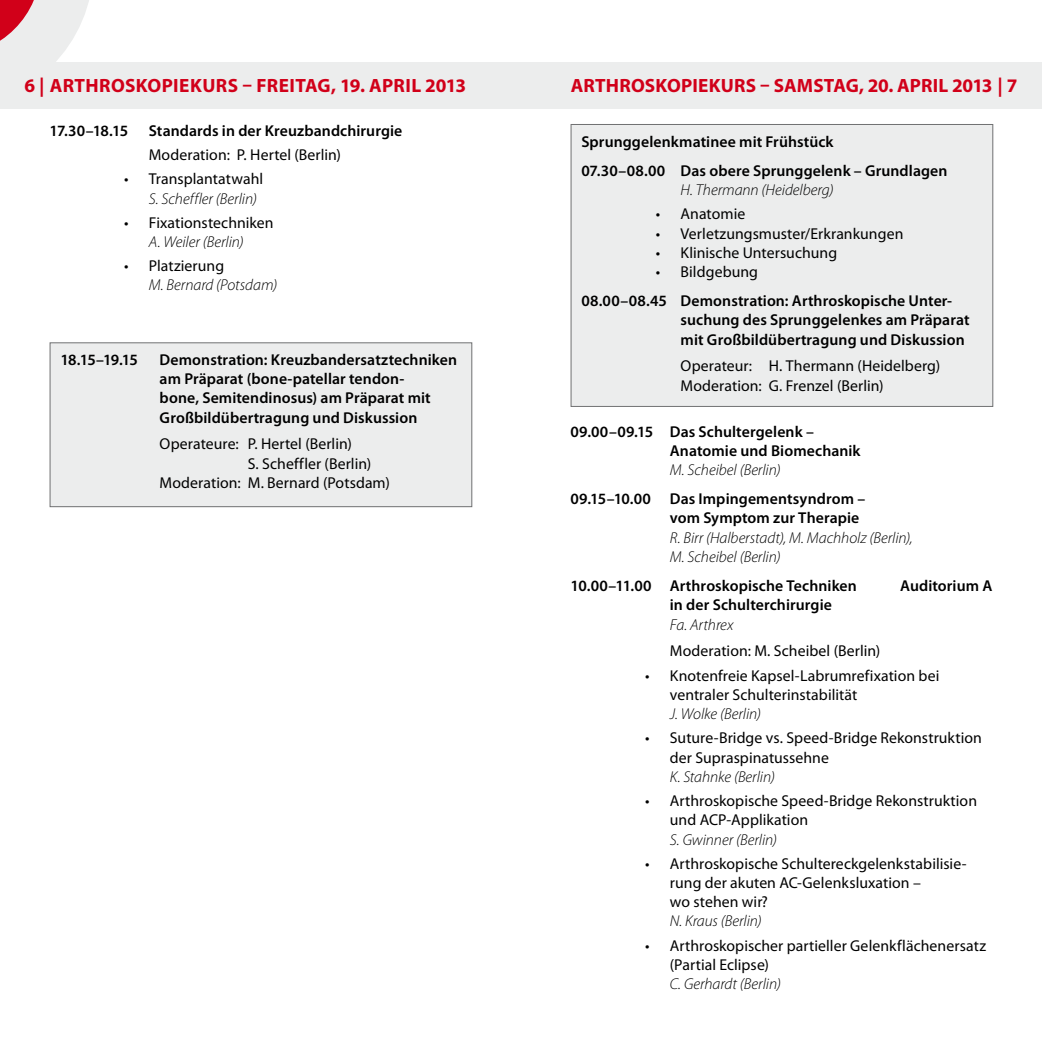
<style>
.page{position:relative;width:1042px;height:1042px;background:#fff}
.page>*{position:absolute;margin:0;border:0;box-sizing:border-box;transform-origin:0 0}
.t1{font:700 19.25px "Myriad Pro";letter-spacing:.01em;color:#d10019}
.t2{font:15.75px/19.2px "Myriad Pro";letter-spacing:.005em;color:#000}
.t3{font:600 15.75px/19.2px "Myriad Pro";letter-spacing:.005em;color:#000}
.t4{font:italic 300 15.75px/19.2px "Myriad Pro";color:#000}
</style>
<div class="page">
<div style="left:0;top:62px;width:521px;height:46px;background:#eceded"></div>
<div style="left:521px;top:62px;width:521px;height:46px;background:#eceded"></div>
<svg style="left:0;top:0;width:89px;height:62px"></svg>
<div style="left:50px;top:343px;width:422px;height:164px;background:#eceded"></div>
<div style="left:50px;top:342px;width:422px;height:165px;border:1px solid #707172"></div>
<div style="left:571px;top:124px;width:422px;height:282px;background:#eceded"></div>
<div style="left:570px;top:124px;width:423px;height:283px;border:1px solid #707172"></div>
<p class="t1" style="left:25px;top:73px;width:443px">6 | ARTHROSKOPIE KURS – FREITAG, 19. APRIL 2013</p>
<p class="t1" style="left:571px;top:73px;width:448px">ARTHROSKOPIE KURS – SAMSTAG, 20. APRIL 2013 | 7</p>
<p class="t3" style="left:50px;top:121px;width:80px">17.30–18.15</p>
<p class="t3" style="left:149px;top:121px;width:255px">Standards in der Kreuzbandchirurgie</p>
<p class="t2" style="left:149px;top:145px;width:194px">Moderation: P. Hertel (Berlin)</p>
<p class="t2" style="left:124px;top:169px;width:141px">• Transplantatwahl</p>
<p class="t4" style="left:149px;top:188px;width:109px">S. Scheffler (Berlin)</p>
<p class="t2" style="left:124px;top:213px;width:151px">• Fixationstechniken</p>
<p class="t4" style="left:149px;top:232px;width:96px">A. Weiler (Berlin)</p>
<p class="t2" style="left:124px;top:256px;width:102px">• Platzierung</p>
<p class="t4" style="left:149px;top:275px;width:130px">M. Bernard (Potsdam)</p>
<p class="t3" style="left:60px;top:350px;width:79px">18.15–19.15</p>
<p class="t3" style="left:160px;top:350px;width:299px">Demonstration: Kreuzbandersatztechniken am Präparat (bone-patellar tendon-<br>bone, Semitendinosus) am Präparat mit Großbildübertragung und Diskussion</p>
<p class="t2" style="left:160px;top:434px;width:194px">Operateure: P. Hertel (Berlin)</p>
<p class="t2" style="left:248px;top:453px;width:125px">S. Scheffler (Berlin)</p>
<p class="t2" style="left:160px;top:473px;width:232px">Moderation: M. Bernard (Potsdam)</p>
<p class="t3" style="left:581px;top:126px;width:368px;line-height:29.2px">Sprunggelenkmatinee mit Frühstück<br>07.30–08.00 Das obere Sprunggelenk – Grundlagen</p>
<p class="t4" style="left:680px;top:180px;width:154px">H. Thermann (Heidelberg)</p>
<p class="t2" style="left:656px;top:204px;width:91px">• Anatomie</p>
<p class="t2" style="left:656px;top:223px;width:249px">• Verletzungsmuster/Erkrankungen</p>
<p class="t2" style="left:656px;top:243px;width:183px">• Klinische Untersuchung</p>
<p class="t2" style="left:656px;top:262px;width:104px">• Bildgebung</p>
<p class="t3" style="left:680px;top:291px;width:290px;text-indent:-99px">08.00–08.45 Demonstration: Arthroskopische Unter&shy;suchung des Sprunggelenkes am Präparat mit Großbildübertragung und Diskussion</p>
<p class="t2" style="left:680px;top:356px;width:261px">Operateur: H. Thermann (Heidelberg)<br>Moderation: G. Frenzel (Berlin)</p>
<p class="t3" style="left:670px;top:421px;width:192px;text-indent:-99px">09.00–09.15 Das Schultergelenk –<br>Anatomie und Biomechanik</p>
<p class="t4" style="left:670px;top:460px;width:112px">M. Scheibel (Berlin)</p>
<p class="t3" style="left:670px;top:489px;width:197px;text-indent:-99px">09.15–10.00 Das Impingementsyndrom – vom Symptom zur Therapie</p>
<p class="t4" style="left:670px;top:528px;width:244px">R. Birr (Halberstadt), M. Machholz (Berlin),<br>M. Scheibel (Berlin)</p>
<p class="t3" style="left:570px;top:576px;width:288px">10.00–11.00 Arthroskopische Techniken</p>
<p class="t3" style="left:900px;top:576px;width:94px">Auditorium A</p>
<p class="t3" style="left:670px;top:595px;width:164px">in der Schulterchirurgie</p>
<p class="t4" style="left:670px;top:614px;width:65px">Fa. Arthrex</p>
<p class="t2" style="left:670px;top:641px;width:212px">Moderation: M. Scheibel (Berlin)</p>
<p class="t2" style="left:670px;top:665px;width:271px;text-indent:-25px">• Knotenfreie Kapsel-Labrumrefixation bei ventraler Schulterinstabilität</p>
<p class="t4" style="left:670px;top:704px;width:93px">J. Wolke (Berlin)</p>
<p class="t2" style="left:670px;top:728px;width:314px;text-indent:-25px">• Suture-Bridge vs. Speed-Bridge Rekonstruktion der Supraspinatussehne</p>
<p class="t4" style="left:670px;top:767px;width:107px">K. Stahnke (Berlin)</p>
<p class="t2" style="left:670px;top:791px;width:309px;text-indent:-25px">• Arthroskopische Speed-Bridge Rekonstruktion und ACP-Applikation</p>
<p class="t4" style="left:670px;top:829px;width:109px">S. Gwinner (Berlin)</p>
<p class="t2" style="left:670px;top:853px;width:298px;text-indent:-25px">• Arthroskopische Schultereckgelenkstabilisie&shy;rung der akuten AC-Gelenksluxation –<br>wo stehen wir?</p>
<p class="t4" style="left:670px;top:911px;width:93px">N. Kraus (Berlin)</p>
<p class="t2" style="left:670px;top:935px;width:318px;text-indent:-25px">• Arthroskopischer partieller Gelenkflächenersatz (Partial Eclipse)</p>
<p class="t4" style="left:670px;top:974px;width:112px">C. Gerhardt (Berlin)</p>
</div>
